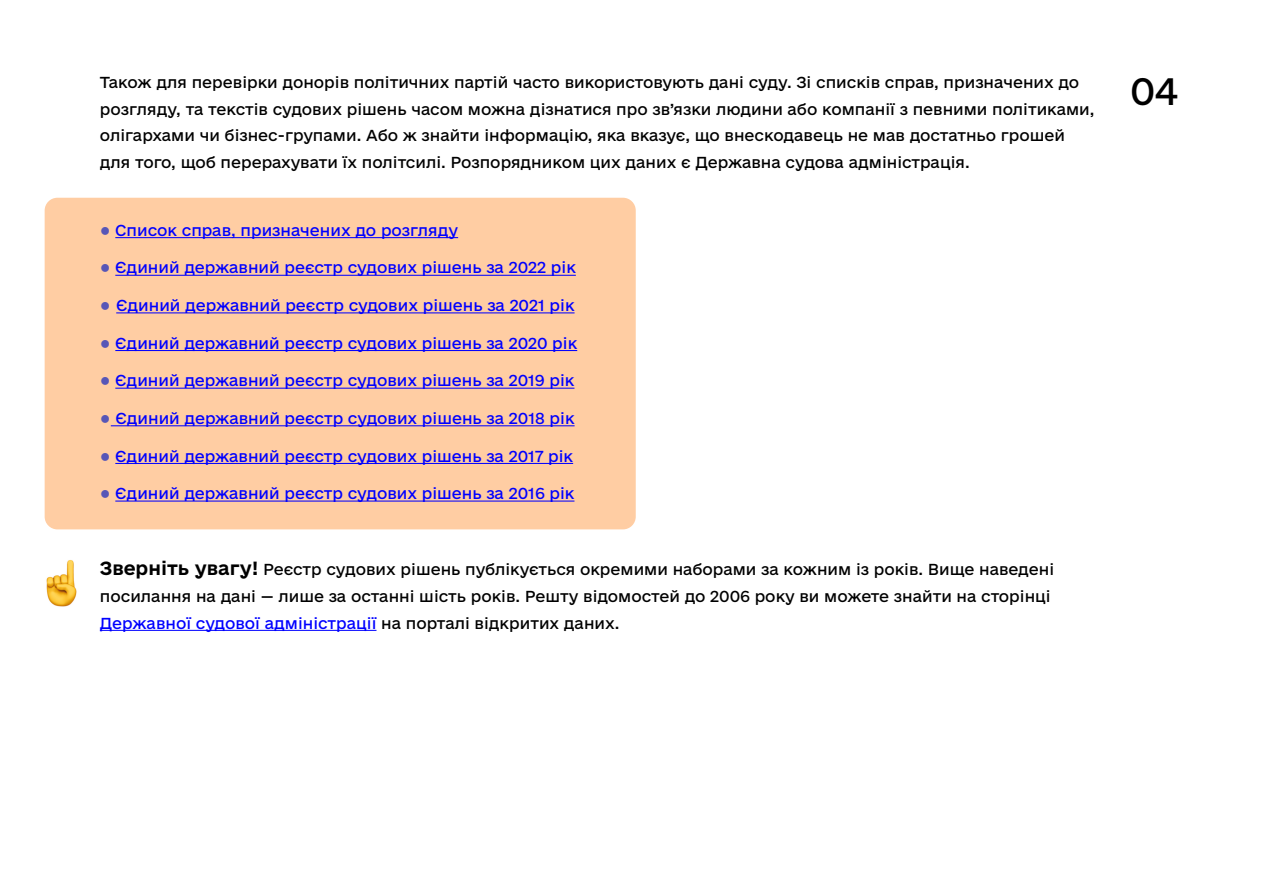
<style>
.page{position:relative;width:1263px;height:893px;background:#fff}
.page>*{position:absolute;margin:0;border:0;box-sizing:border-box;transform-origin:0 0}
.t1{font:36px "e Ukraine Regular";color:#000}
.t2{font:15px/26.5px "e Ukraine Regular";color:#000}
.t3{font:15px "e Ukraine Regular";color:#00f}
.s1{font-family:"Trebuchet MS";font-size:18px;color:#5756b7}
.s2{font-family:"e Ukraine Bold";font-size:18px}
.s3{color:#00f}
</style>
<div class="page">
<img style="left:46px;top:560px;width:31px;height:47px">
<div style="left:45px;top:198px;width:591px;height:331px;background:#ffcda3;border-radius:13px"></div>
<hr style="left:115px;top:237px;width:343px;height:1px;background:#00f">
<hr style="left:115px;top:275px;width:461px;height:1px;background:#00f">
<hr style="left:116px;top:312px;width:459px;height:1px;background:#00f">
<hr style="left:115px;top:350px;width:462px;height:1px;background:#00f">
<hr style="left:115px;top:388px;width:459px;height:1px;background:#00f">
<hr style="left:111px;top:425px;width:464px;height:1px;background:#00f">
<hr style="left:115px;top:463px;width:458px;height:1px;background:#00f">
<hr style="left:115px;top:501px;width:459px;height:1px;background:#00f">
<hr style="left:100px;top:630px;width:276px;height:1px;background:#00f">
<p class="t2" style="left:100px;top:70px;width:996px">Також для перевірки донорів політичних партій часто використовують дані суду. Зі списків справ, призначених до розгляду, та текстів судових рішень часом можна дізнатися про зв’язки людини або компанії з певними політиками, олігархами чи бізнес-групами. Або ж знайти інформацію, яка вказує, що внескодавець не мав достатньо грошей для того, щоб перерахувати їх політсилі. Розпорядником цих даних є Державна судова адміністрація.</p>
<p class="t3" style="left:100px;top:221px;width:360px"><span class="s1">●</span> Список справ, призначених до розгляду</p>
<p class="t3" style="left:100px;top:259px;width:477px"><span class="s1">●</span> Єдиний державний реєстр судових рішень за 2022 рік</p>
<p class="t3" style="left:100px;top:296px;width:476px"><span class="s1">●</span> Єдиний державний реєстр судових рішень за 2021 рік</p>
<p class="t3" style="left:100px;top:334px;width:479px"><span class="s1">●</span> Єдиний державний реєстр судових рішень за 2020 рік</p>
<p class="t3" style="left:100px;top:372px;width:476px"><span class="s1">●</span> Єдиний державний реєстр судових рішень за 2019 рік</p>
<p class="t3" style="left:100px;top:409px;width:476px"><span class="s1">●</span> Єдиний державний реєстр судових рішень за 2018 рік</p>
<p class="t3" style="left:100px;top:447px;width:475px"><span class="s1">●</span> Єдиний державний реєстр судових рішень за 2017 рік</p>
<p class="t3" style="left:100px;top:484px;width:476px"><span class="s1">●</span> Єдиний державний реєстр судових рішень за 2016 рік</p>
<p class="t2" style="left:100px;top:556px;width:956px;line-height:27px"><span class="s2">Зверніть увагу!</span> Реєстр судових рішень публікується окремими наборами за кожним із років. Вище наведені посилання на дані — лише за останні шість років. Решту відомостей до 2006 року ви можете знайти на сторінці<br><span class="s3">Державної судової адміністрації</span> на порталі відкритих даних.</p>
<h1 class="t1" style="left:1130px;top:69px;width:49px">04</h1>
</div>
